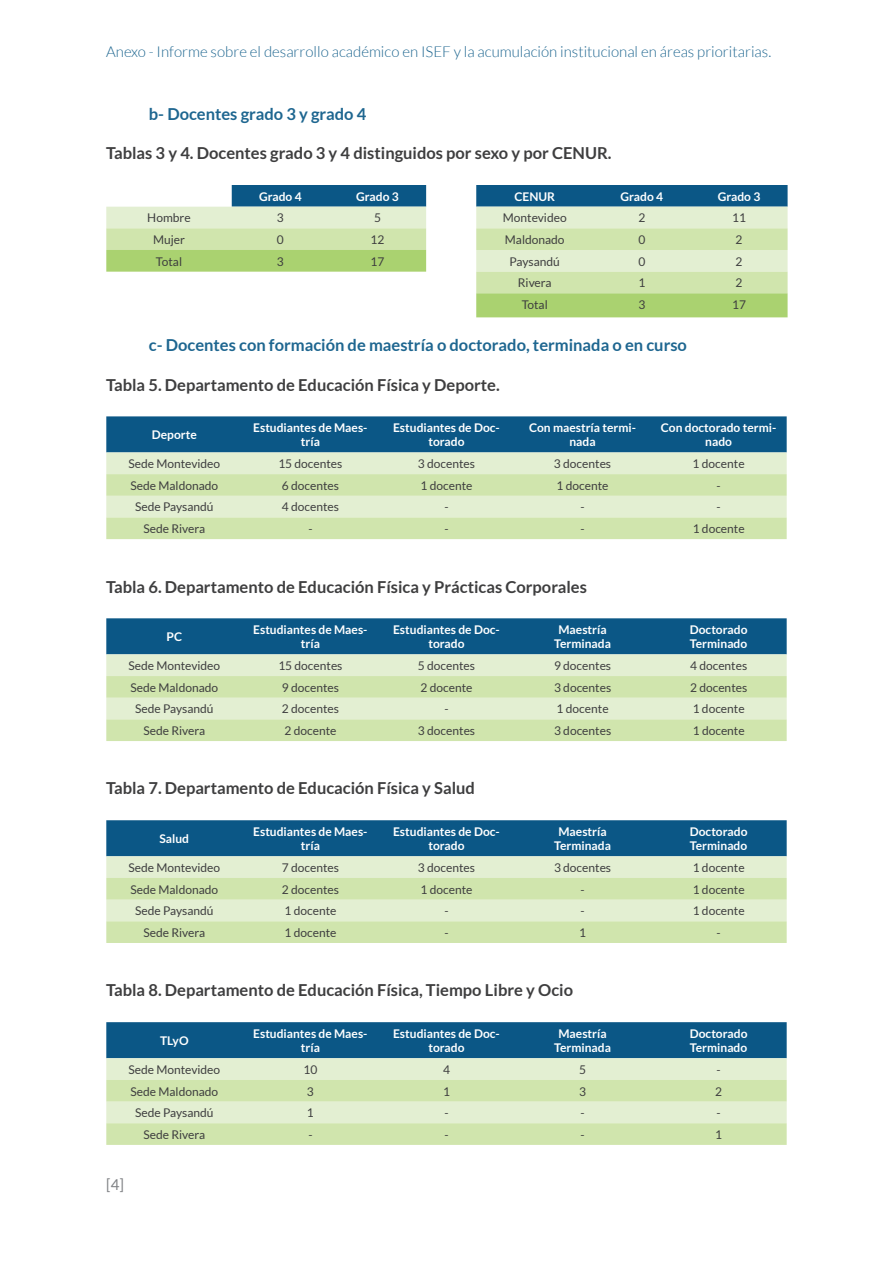
<style>
.page{position:relative;width:893px;height:1263px;background:#fff}
.page>*{position:absolute;margin:0;border:0;box-sizing:border-box;transform-origin:0 0}
.t1{font:700 16.5px "Lato";color:#3e3e3f}
.t2{font:700 16.5px "Lato";color:#1e6690}
.t3{font:300 15px "Lato";color:#1e6690}
.t4{font:15px "Lato";color:#808285}
.t5{font:12px "Lato";color:#3e3e3f}
.t6{font:700 12px/14.4px "Lato";color:#fff;text-align:center}
</style>
<div class="page">
<svg style="left:106px;top:185px;width:682px;height:65px;background:#acc8ba"></svg>
<svg style="left:106px;top:250px;width:682px;height:67px"></svg>
<svg style="left:106px;top:416px;width:681px;height:123px;background:#9dbfaf"></svg>
<svg style="left:106px;top:618px;width:681px;height:123px;background:#9dbfaf"></svg>
<svg style="left:106px;top:820px;width:681px;height:123px;background:#9dbfaf"></svg>
<svg style="left:106px;top:1022px;width:681px;height:123px;background:#9dbfaf"></svg>
<p class="t3" style="left:106px;top:43px;width:666px">Anexo - Informe sobre el desarrollo académico en ISEF y la acumulación institucional en áreas prioritarias.</p>
<h1 class="t2" style="left:149px;top:104px;width:219px">b- Docentes grado 3 y grado 4</h1>
<h1 class="t1" style="left:106px;top:144px;width:507px">Tablas 3 y 4. Docentes grado 3 y 4 distinguidos por sexo y por CENUR.</h1>
<p class="t6" style="left:259px;top:189px;width:44px">Grado 4</p>
<p class="t6" style="left:356px;top:189px;width:44px">Grado 3</p>
<p class="t6" style="left:514px;top:189px;width:42px">CENUR</p>
<p class="t6" style="left:620px;top:189px;width:44px">Grado 4</p>
<p class="t6" style="left:718px;top:189px;width:44px">Grado 3</p>
<p class="t5" style="left:147px;top:211px;width:45px">Hombre</p>
<p class="t5" style="left:277px;top:211px;width:8px">3</p>
<p class="t5" style="left:374px;top:211px;width:8px">5</p>
<p class="t5" style="left:503px;top:211px;width:65px">Montevideo</p>
<p class="t5" style="left:638px;top:211px;width:8px">2</p>
<p class="t5" style="left:732px;top:211px;width:15px">11</p>
<p class="t5" style="left:153px;top:233px;width:33px">Mujer</p>
<p class="t5" style="left:277px;top:233px;width:8px">0</p>
<p class="t5" style="left:371px;top:233px;width:15px">12</p>
<p class="t5" style="left:505px;top:233px;width:61px">Maldonado</p>
<p class="t5" style="left:638px;top:233px;width:8px">0</p>
<p class="t5" style="left:735px;top:233px;width:8px">2</p>
<p class="t5" style="left:156px;top:255px;width:28px">Total</p>
<p class="t5" style="left:277px;top:255px;width:8px">3</p>
<p class="t5" style="left:371px;top:255px;width:15px">17</p>
<p class="t5" style="left:510px;top:255px;width:52px">Paysandú</p>
<p class="t5" style="left:638px;top:255px;width:8px">0</p>
<p class="t5" style="left:735px;top:255px;width:8px">2</p>
<p class="t5" style="left:518px;top:276px;width:35px">Rivera</p>
<p class="t5" style="left:638px;top:276px;width:8px">1</p>
<p class="t5" style="left:735px;top:276px;width:8px">2</p>
<p class="t5" style="left:522px;top:298px;width:28px">Total</p>
<p class="t5" style="left:638px;top:298px;width:8px">3</p>
<p class="t5" style="left:732px;top:298px;width:15px">17</p>
<h1 class="t2" style="left:149px;top:335px;width:540px">c- Docentes con formación de maestría o doctorado, terminada o en curso</h1>
<h1 class="t1" style="left:106px;top:375px;width:395px">Tabla 5. Departamento de Educación Física y Deporte.</h1>
<p class="t6" style="left:152px;top:427px;width:46px">Deporte</p>
<p class="t6" style="left:253px;top:420px;width:116px">Estudiantes de Maes&shy;tría</p>
<p class="t6" style="left:393px;top:420px;width:108px">Estudiantes de Doc&shy;torado</p>
<p class="t6" style="left:529px;top:420px;width:109px">Con maestría termi&shy;nada</p>
<p class="t6" style="left:661px;top:420px;width:117px">Con doctorado termi&shy;nado</p>
<p class="t5" style="left:128px;top:457px;width:93px">Sede Montevideo</p>
<p class="t5" style="left:278px;top:457px;width:66px">15 docentes</p>
<p class="t5" style="left:418px;top:457px;width:59px">3 docentes</p>
<p class="t5" style="left:554px;top:457px;width:59px">3 docentes</p>
<p class="t5" style="left:693px;top:457px;width:53px">1 docente</p>
<p class="t5" style="left:131px;top:479px;width:89px">Sede Maldonado</p>
<p class="t5" style="left:282px;top:479px;width:59px">6 docentes</p>
<p class="t5" style="left:420px;top:479px;width:53px">1 docente</p>
<p class="t5" style="left:557px;top:479px;width:53px">1 docente</p>
<p class="t5" style="left:717px;top:479px;width:6px">-</p>
<p class="t5" style="left:135px;top:500px;width:80px">Sede Paysandú</p>
<p class="t5" style="left:282px;top:500px;width:59px">4 docentes</p>
<p class="t5" style="left:444px;top:500px;width:6px">-</p>
<p class="t5" style="left:580px;top:500px;width:6px">-</p>
<p class="t5" style="left:717px;top:500px;width:6px">-</p>
<p class="t5" style="left:144px;top:522px;width:63px">Sede Rivera</p>
<p class="t5" style="left:308px;top:522px;width:6px">-</p>
<p class="t5" style="left:444px;top:522px;width:6px">-</p>
<p class="t5" style="left:580px;top:522px;width:6px">-</p>
<p class="t5" style="left:693px;top:522px;width:53px">1 docente</p>
<h1 class="t1" style="left:106px;top:577px;width:482px">Tabla 6. Departamento de Educación Física y Prácticas Corporales</h1>
<p class="t6" style="left:167px;top:629px;width:17px">PC</p>
<p class="t6" style="left:253px;top:622px;width:116px">Estudiantes de Maes&shy;tría</p>
<p class="t6" style="left:393px;top:622px;width:108px">Estudiantes de Doc&shy;torado</p>
<p class="t6" style="left:554px;top:622px;width:58px">Maestría<br>Terminada</p>
<p class="t6" style="left:690px;top:622px;width:59px;text-align:left">Doctorado<br>Terminado</p>
<p class="t5" style="left:128px;top:659px;width:93px">Sede Montevideo</p>
<p class="t5" style="left:278px;top:659px;width:66px">15 docentes</p>
<p class="t5" style="left:418px;top:659px;width:59px">5 docentes</p>
<p class="t5" style="left:554px;top:659px;width:59px">9 docentes</p>
<p class="t5" style="left:690px;top:659px;width:59px">4 docentes</p>
<p class="t5" style="left:131px;top:681px;width:89px">Sede Maldonado</p>
<p class="t5" style="left:282px;top:681px;width:59px">9 docentes</p>
<p class="t5" style="left:421px;top:681px;width:53px">2 docente</p>
<p class="t5" style="left:554px;top:681px;width:59px">3 docentes</p>
<p class="t5" style="left:690px;top:681px;width:59px">2 docentes</p>
<p class="t5" style="left:135px;top:702px;width:80px">Sede Paysandú</p>
<p class="t5" style="left:282px;top:702px;width:59px">2 docentes</p>
<p class="t5" style="left:444px;top:702px;width:6px">-</p>
<p class="t5" style="left:557px;top:702px;width:53px">1 docente</p>
<p class="t5" style="left:693px;top:702px;width:53px">1 docente</p>
<p class="t5" style="left:144px;top:724px;width:63px">Sede Rivera</p>
<p class="t5" style="left:284px;top:724px;width:53px">2 docente</p>
<p class="t5" style="left:418px;top:724px;width:59px">3 docentes</p>
<p class="t5" style="left:554px;top:724px;width:59px">3 docentes</p>
<p class="t5" style="left:693px;top:724px;width:53px">1 docente</p>
<h1 class="t1" style="left:106px;top:779px;width:370px">Tabla 7. Departamento de Educación Física y Salud</h1>
<p class="t6" style="left:160px;top:831px;width:31px">Salud</p>
<p class="t6" style="left:253px;top:824px;width:116px">Estudiantes de Maes&shy;tría</p>
<p class="t6" style="left:393px;top:824px;width:108px">Estudiantes de Doc&shy;torado</p>
<p class="t6" style="left:554px;top:824px;width:58px">Maestría<br>Terminada</p>
<p class="t6" style="left:690px;top:824px;width:59px;text-align:left">Doctorado<br>Terminado</p>
<p class="t5" style="left:128px;top:861px;width:93px">Sede Montevideo</p>
<p class="t5" style="left:282px;top:861px;width:59px">7 docentes</p>
<p class="t5" style="left:418px;top:861px;width:59px">3 docentes</p>
<p class="t5" style="left:554px;top:861px;width:59px">3 docentes</p>
<p class="t5" style="left:693px;top:861px;width:53px">1 docente</p>
<p class="t5" style="left:131px;top:883px;width:89px">Sede Maldonado</p>
<p class="t5" style="left:282px;top:883px;width:59px">2 docentes</p>
<p class="t5" style="left:421px;top:883px;width:53px">1 docente</p>
<p class="t5" style="left:580px;top:883px;width:6px">-</p>
<p class="t5" style="left:693px;top:883px;width:53px">1 docente</p>
<p class="t5" style="left:135px;top:904px;width:80px">Sede Paysandú</p>
<p class="t5" style="left:284px;top:904px;width:53px">1 docente</p>
<p class="t5" style="left:444px;top:904px;width:6px">-</p>
<p class="t5" style="left:580px;top:904px;width:6px">-</p>
<p class="t5" style="left:693px;top:904px;width:53px">1 docente</p>
<p class="t5" style="left:144px;top:926px;width:63px">Sede Rivera</p>
<p class="t5" style="left:284px;top:926px;width:53px">1 docente</p>
<p class="t5" style="left:444px;top:926px;width:6px">-</p>
<p class="t5" style="left:579px;top:926px;width:8px">1</p>
<p class="t5" style="left:717px;top:926px;width:6px">-</p>
<h1 class="t1" style="left:106px;top:981px;width:468px">Tabla 8. Departamento de Educación Física, Tiempo Libre y Ocio</h1>
<p class="t6" style="left:160px;top:1033px;width:30px">TLyO</p>
<p class="t6" style="left:253px;top:1026px;width:116px">Estudiantes de Maes&shy;tría</p>
<p class="t6" style="left:393px;top:1026px;width:108px">Estudiantes de Doc&shy;torado</p>
<p class="t6" style="left:554px;top:1026px;width:58px">Maestría<br>Terminada</p>
<p class="t6" style="left:690px;top:1026px;width:59px;text-align:left">Doctorado<br>Terminado</p>
<p class="t5" style="left:128px;top:1063px;width:93px">Sede Montevideo</p>
<p class="t5" style="left:303px;top:1063px;width:15px">10</p>
<p class="t5" style="left:443px;top:1063px;width:8px">4</p>
<p class="t5" style="left:579px;top:1063px;width:8px">5</p>
<p class="t5" style="left:717px;top:1063px;width:6px">-</p>
<p class="t5" style="left:131px;top:1084px;width:89px">Sede Maldonado</p>
<p class="t5" style="left:307px;top:1084px;width:8px">3</p>
<p class="t5" style="left:443px;top:1084px;width:8px">1</p>
<p class="t5" style="left:579px;top:1084px;width:8px">3</p>
<p class="t5" style="left:715px;top:1084px;width:8px">2</p>
<p class="t5" style="left:135px;top:1106px;width:80px">Sede Paysandú</p>
<p class="t5" style="left:307px;top:1106px;width:8px">1</p>
<p class="t5" style="left:444px;top:1106px;width:6px">-</p>
<p class="t5" style="left:580px;top:1106px;width:6px">-</p>
<p class="t5" style="left:717px;top:1106px;width:6px">-</p>
<p class="t5" style="left:144px;top:1128px;width:63px">Sede Rivera</p>
<p class="t5" style="left:308px;top:1128px;width:6px">-</p>
<p class="t5" style="left:444px;top:1128px;width:6px">-</p>
<p class="t5" style="left:580px;top:1128px;width:6px">-</p>
<p class="t5" style="left:715px;top:1128px;width:8px">1</p>
<p class="t4" style="left:106px;top:1176px;width:19px">[4]</p>
</div>
